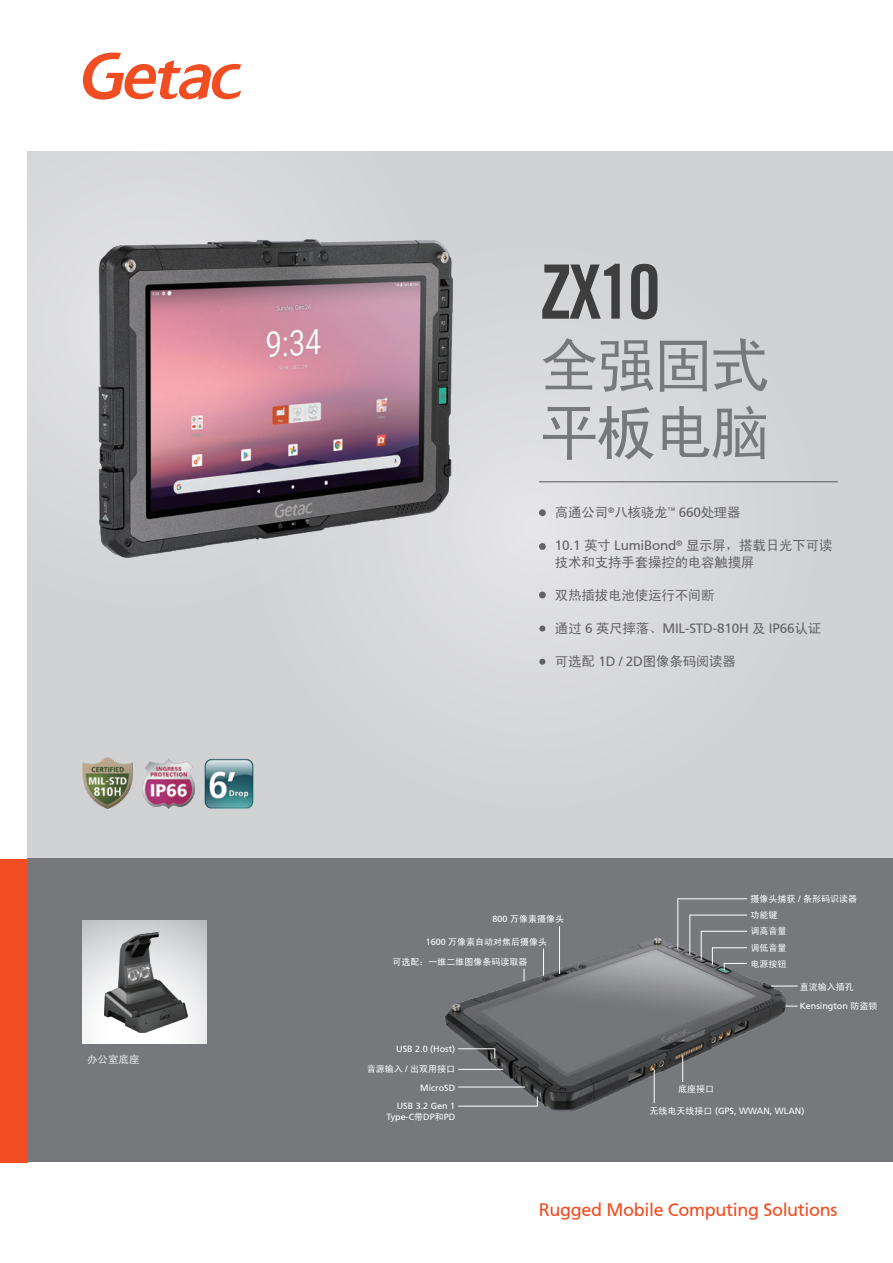
<style>
.page{position:relative;width:893px;height:1263px;background:#fff}
.page>*{position:absolute;margin:0;border:0;box-sizing:border-box;transform-origin:0 0}
.t1{font:700 condensed 75px "Trade Gothic No.20";color:#3e3e3f}
.t2{font:60px/67.5px "Sim Hei";letter-spacing:-.05em;color:#76787b}
.t3{font:18px "Frutiger 55 Roman";letter-spacing:-.02em;color:#f04d22}
.t4{font:13.5px/16.5px "Sim Hei";letter-spacing:-.015em;color:#636366}
.t5{font:13.5px "Frutiger 55 Roman";letter-spacing:-.015em;color:#636366}
.t6{font:10.5px "Sim Hei";color:#e6e7e9}
.t7{font:9px "Sim Hei";color:#fff}
.t8{font:9px/18.8px "Frutiger 55 Roman";color:#fff;text-align:right}
.s1{font-family:"Frutiger 55 Roman"}
.s2{font-family:"Sim Hei"}
</style>
<div class="page">
<div style="left:28px;top:152px;width:865px;height:707px;background:#d1d2d4"></div>
<div style="left:28px;top:859px;width:865px;height:303px;background:#76787b"></div>
<div style="left:0;top:859px;width:28px;height:303px;background:#f04d22"></div>
<svg style="left:83px;top:53px;width:158px;height:47px"></svg>
<div style="left:28px;top:227px;width:44px;height:200px;background:#dcdddf"></div>
<div style="left:222px;top:215px;width:624px;height:623px;background:#d5d6d8;border-radius:50%"></div>
<img style="left:72px;top:200px;width:408px;height:383px">
<div style="left:83px;top:920px;width:123px;height:124px;background:linear-gradient(to bottom,#c9cacd,#fff)"></div>
<img style="left:104px;top:932px;width:84px;height:100px">
<img style="left:204px;top:758px;width:50px;height:51px">
<img style="left:142px;top:758px;width:52px;height:50px">
<img style="left:83px;top:758px;width:50px;height:51px">
<hr style="left:539px;top:481px;width:299px;height:1px;background:#57585a">
<div style="left:539px;top:509px;width:7px;height:7px;background:#636366;border-radius:50%"></div>
<div style="left:539px;top:543px;width:7px;height:7px;background:#636366;border-radius:50%"></div>
<div style="left:539px;top:592px;width:7px;height:6px;background:#636366;border-radius:50%"></div>
<svg style="left:539px;top:625px;width:6px;height:6px"></svg>
<svg style="left:539px;top:659px;width:6px;height:6px"></svg>
<img style="left:444px;top:938px;width:354px;height:174px">
<svg style="left:524px;top:969px;width:1px;height:12px"></svg>
<svg style="left:543px;top:948px;width:1px;height:28px"></svg>
<hr style="left:559px;top:926px;width:1px;height:48px;background:#fff">
<hr style="left:654px;top:1069px;width:1px;height:34px;background:#fff">
<svg style="left:682px;top:1055px;width:1px;height:27px"></svg>
<hr style="left:458px;top:1069px;width:45px;height:1px;background:#fff">
<svg style="left:786px;top:1006px;width:12px;height:1px"></svg>
<svg style="left:771px;top:986px;width:27px;height:1px"></svg>
<hr style="left:458px;top:1087px;width:67px;height:1px;background:#fff">
<svg style="left:457px;top:1048px;width:39px;height:11px"></svg>
<svg style="left:457px;top:1096px;width:81px;height:11px"></svg>
<svg style="left:677px;top:898px;width:71px;height:73px"></svg>
<p class="t6" style="left:87px;top:1054px;width:54px">办公室底座</p>
<h1 class="t1" style="left:539px;top:246px;width:123px">ZX10</h1>
<h2 class="t2" style="left:539px;top:331px;width:232px">全强固式平板电脑</h2>
<h3 class="t4" style="left:555px;top:504px;width:187px">高通公司<sup>®</sup>八核骁龙<sup>™</sup> <span class="s1">660</span>处理器</h3>
<h3 class="t4" style="left:555px;top:537px;width:279px"><span class="s1">10.1</span> 英寸 <span class="s1">LumiBond</span><sup>®</sup> 显示屏，搭载日光下可读技术和支持手套操控的电容触摸屏</h3>
<h3 class="t4" style="left:555px;top:586px;width:161px">双热插拔电池使运行不间断</h3>
<h3 class="t5" style="left:555px;top:620px;width:268px"><span class="s2">通过</span> 6 <span class="s2">英尺摔落、</span>MIL-STD-810H <span class="s2">及</span> IP66<span class="s2">认证</span></h3>
<h3 class="t4" style="left:555px;top:652px;width:183px">可选配 <span class="s1">1D / 2D</span>图像条码阅读器</h3>
<p class="t7" style="left:750px;top:894px;width:108px">摄像头捕获 <span class="s1">/</span> 条形码识读器</p>
<p class="t7" style="left:493px;top:914px;width:73px"><span class="s1">800</span> 万像素摄像头</p>
<p class="t7" style="left:426px;top:937px;width:123px"><span class="s1">1600</span> 万像素自动对焦后摄像头</p>
<p class="t7" style="left:750px;top:910px;width:28px">功能键</p>
<p class="t7" style="left:750px;top:926px;width:37px">调高音量</p>
<p class="t7" style="left:750px;top:943px;width:37px">调低音量</p>
<p class="t7" style="left:393px;top:957px;width:136px">可选配：一维二维图像条码读取器</p>
<p class="t7" style="left:750px;top:959px;width:37px">电源按钮</p>
<p class="t7" style="left:800px;top:982px;width:55px">直流输入插孔</p>
<p class="t8" style="left:800px;top:997px;width:79px">Kensington <span class="s2">防盗锁</span></p>
<p class="t8" style="left:396px;top:1039px;width:61px">USB 2.0 (Host)</p>
<p class="t7" style="left:367px;top:1064px;width:90px">音源输入 <span class="s1">/</span> 出双用接口</p>
<p class="t8" style="left:397px;top:1078px;width:60px">MicroSD<br>USB 3.2 Gen 1</p>
<p class="t8" style="left:386px;top:1108px;width:70px">Type-C<span class="s2">带</span>DP<span class="s2">和</span>PD</p>
<p class="t7" style="left:678px;top:1084px;width:37px">底座接口</p>
<p class="t8" style="left:649px;top:1102px;width:156px"><span class="s2">无线电天线接口</span> (GPS, WWAN, WLAN)</p>
<h3 class="t3" style="left:539px;top:1199px;width:300px">Rugged Mobile Computing Solutions</h3>
</div>
